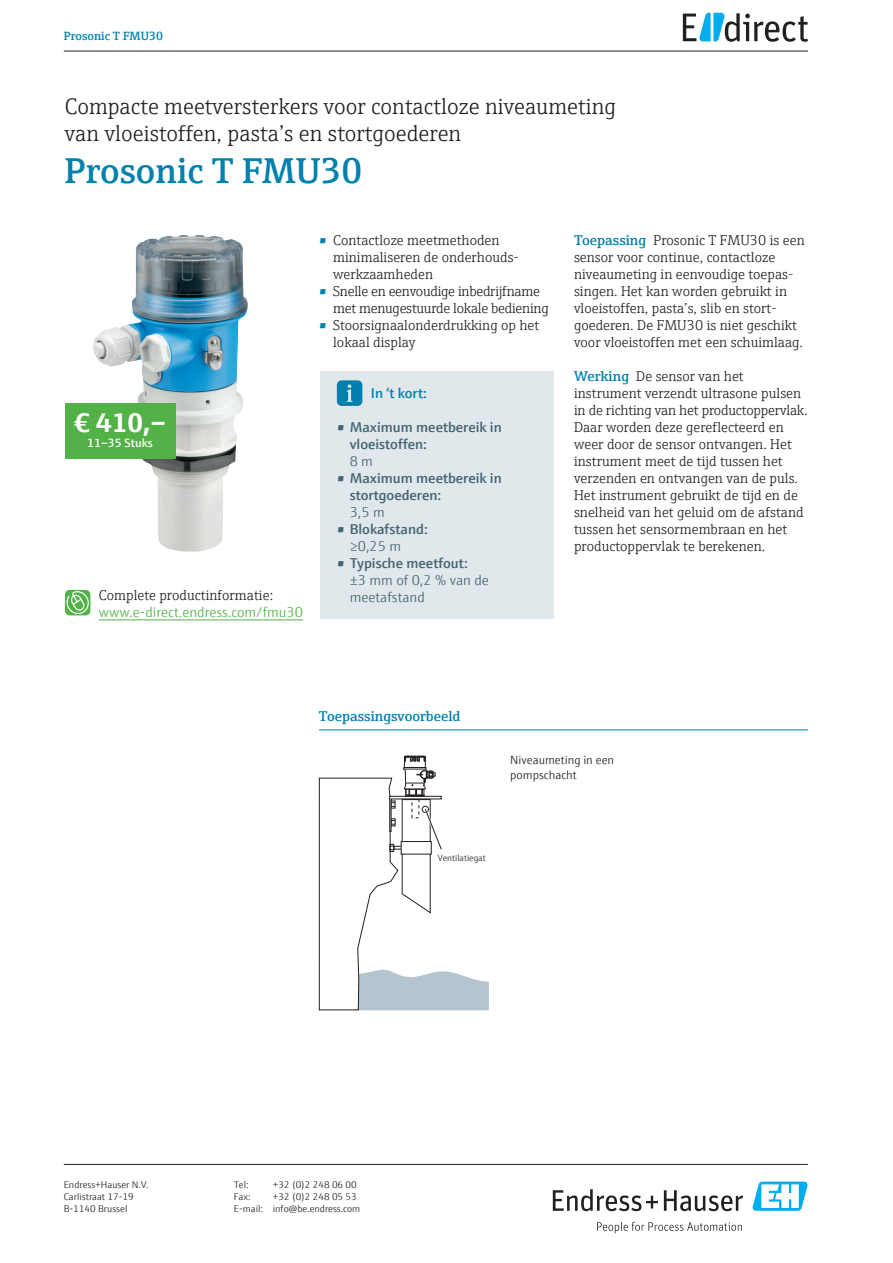
<style>
.page{position:relative;width:893px;height:1263px;background:#fff}
.page>*{position:absolute;margin:0;border:0;box-sizing:border-box;transform-origin:0 0}
.t1{font:600 36px "E+H Serif";color:#0081ad}
.t2{font:700 27px "E+H Sans";color:#fff}
.t3{font:300 22.5px/27px "E+H Serif";color:#231f20}
.t4{font:300 14.25px/17px "E+H Serif";color:#231f20}
.t5{font:600 14.25px/17px "E+H Sans";color:#446472}
.t6{font:300 14.25px/17px "E+H Serif";letter-spacing:-.02em;color:#231f20}
.t7{font:300 14.25px "E+H Sans";color:#446472}
.t8{font:300 14.25px "E+H Sans";color:#52b147}
.t9{font:600 14.25px "E+H Serif";color:#0081ad}
.t10{font:600 14.25px "E+H Sans";color:#0081ad}
.t11{font:300 12px/15px "E+H Sans";color:#231f20}
.t12{font:600 12px "E+H Serif";color:#0081ad}
.t13{font:600 12px "E+H Sans";color:#fff}
.t14{font:300 9.75px/11.7px "E+H Sans";color:#231f20}
.t15{font:300 9px "E+H Sans";color:#231f20}
.s1{font-weight:600;color:#0081ad}
</style>
<div class="page">
<div style="left:320px;top:371px;width:234px;height:248px;background:#e0e8ec"></div>
<svg style="left:337px;top:380px;width:25px;height:26px"></svg>
<hr style="left:99px;top:619px;width:204px;height:1px;background:#52b147">
<div style="left:65px;top:590px;width:25px;height:25px;background:#52b147;border-radius:5px"></div>
<svg style="left:66px;top:590px;width:24px;height:25px"></svg>
<hr style="left:319px;top:730px;width:489px;height:1px;background:#0081ad">
<svg style="left:319px;top:755px;width:170px;height:255px"></svg>
<img style="left:93px;top:235px;width:155px;height:317px">
<div style="left:65px;top:403px;width:110px;height:55px;background:#52b147"></div>
<svg style="left:683px;top:13px;width:125px;height:29px"></svg>
<svg style="left:553px;top:1189px;width:105px;height:22px"></svg>
<svg style="left:664px;top:1190px;width:79px;height:21px"></svg>
<svg style="left:597px;top:1222px;width:145px;height:11px"></svg>
<svg style="left:752px;top:1181px;width:56px;height:30px"></svg>
<hr style="left:64px;top:1164px;width:744px;height:1px;background:#231f20">
<hr style="left:64px;top:51px;width:744px;height:1px;background:#231f20">
<p class="t12" style="left:64px;top:27px;width:101px">Prosonic T FMU30</p>
<h3 class="t3" style="left:65px;top:92px;width:553px">Compacte meetversterkers voor contactloze niveaumeting van vloeistoffen, pasta’s en stortgoederen</h3>
<h1 class="t1" style="left:65px;top:144px;width:299px">Prosonic T FMU30</h1>
<h2 class="t2" style="left:74px;top:402px;width:93px">€ 410,–</h2>
<p class="t13" style="left:87px;top:434px;width:67px">11–35 Stuks</p>
<p class="t4" style="left:333px;top:230px;width:187px;text-indent:-14px"><span class="s1">•</span> Contactloze meetmethoden minimaliseren de onderhouds&shy;werkzaamheden</p>
<p class="t6" style="left:333px;top:281px;width:217px;text-indent:-14px"><span class="s1">•</span> Snelle en eenvoudige inbedrijfname met menugestuurde lokale bediening</p>
<p class="t4" style="left:333px;top:315px;width:208px;text-indent:-14px"><span class="s1">•</span> Stoorsignaalonderdrukking op het lokaal display</p>
<p class="t10" style="left:371px;top:382px;width:58px">In ‘t kort:</p>
<p class="t5" style="left:350px;top:417px;width:154px;text-indent:-13px">• Maximum meetbereik in vloeistoffen:</p>
<p class="t7" style="left:350px;top:450px;width:25px">8 m</p>
<p class="t5" style="left:350px;top:468px;width:154px;text-indent:-13px">• Maximum meetbereik in stortgoederen:</p>
<p class="t7" style="left:350px;top:502px;width:37px">3,5 m</p>
<p class="t5" style="left:337px;top:519px;width:92px">• Blokafstand:</p>
<p class="t7" style="left:350px;top:536px;width:53px">≥0,25 m</p>
<p class="t5" style="left:337px;top:553px;width:132px">• Typische meetfout:</p>
<p class="t7" style="left:350px;top:570px;width:141px">±3 mm of 0,2 % van de</p>
<p class="t4" style="left:99px;top:585px;width:176px">Complete productinformatie:</p>
<p class="t7" style="left:350px;top:587px;width:77px">meetafstand</p>
<p class="t8" style="left:99px;top:601px;width:205px">www.e-direct.endress.com/fmu30</p>
<p class="t4" style="left:574px;top:230px;width:232px"><span class="s1">Toepassing</span> Prosonic T FMU30 is een sensor voor continue, contactloze niveaumeting in eenvoudige toepas&shy;singen. Het kan worden gebruikt in vloeistoffen, pasta’s, slib en stort&shy;goederen. De FMU30 is niet geschikt voor vloeistoffen met een schuimlaag.</p>
<p class="t4" style="left:574px;top:367px;width:235px"><span class="s1">Werking</span> De sensor van het instrument verzendt ultrasone pulsen in de richting van het productoppervlak.<br>Daar worden deze gereflecteerd en weer door de sensor ontvangen. Het instrument meet de tijd tussen het verzenden en ontvangen van de puls.<br>Het instrument gebruikt de tijd en de snelheid van het geluid om de afstand tussen het sensormembraan en het productoppervlak te berekenen.</p>
<p class="t9" style="left:319px;top:705px;width:143px">Toepassingsvoorbeeld</p>
<p class="t11" style="left:510px;top:752px;width:105px">Niveaumeting in een pompschacht</p>
<p class="t15" style="left:438px;top:851px;width:49px">Ventilatiegat</p>
<p class="t14" style="left:64px;top:1178px;width:86px">Endress+Hauser N.V.<br>Carlistraat 17-19<br>B-1140 Brussel</p>
<p class="t14" style="left:234px;top:1178px;width:16px">Tel:</p>
<p class="t14" style="left:273px;top:1178px;width:85px">+32 (0)2 248 06 00</p>
<p class="t14" style="left:234px;top:1190px;width:128px;text-indent:39px">+32 (0)2 248 05 53<br>E-mail: info@be.endress.com</p>
<p class="t14" style="left:234px;top:1190px;width:18px">Fax:</p>
</div>
